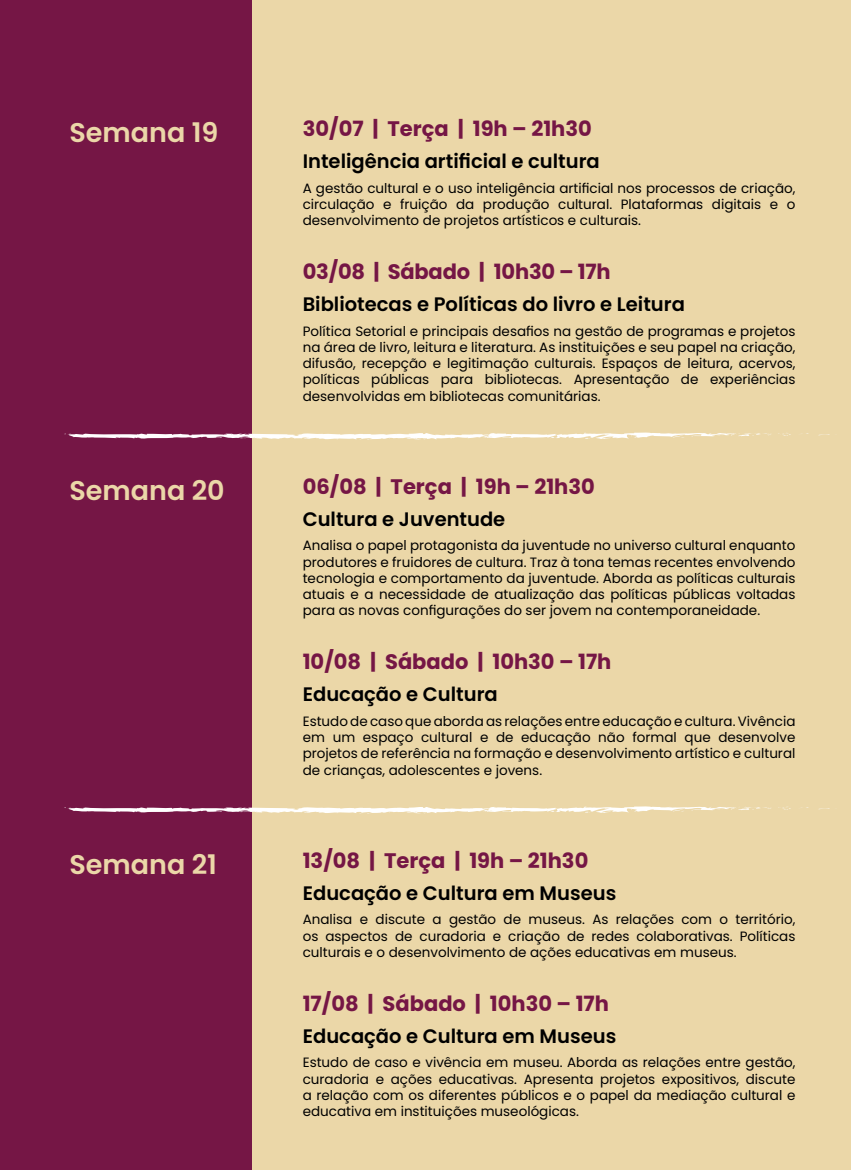
<style>
.page{position:relative;width:851px;height:1170px;background:#fff}
.page>*{position:absolute;margin:0;border:0;box-sizing:border-box;transform-origin:0 0}
.t1{font:600 27px "Poppins";color:#ebd7a8}
.t2{font:700 21px "Poppins";color:#751645}
.t3{font:600 19.5px "Poppins";color:#000}
.t4{font:13.5px/16.2px "Poppins";color:#000;text-align:justify}
</style>
<div class="page">
<div style="left:251px;top:0;width:599px;height:1169px;background:#ebd7a8"></div>
<div style="left:0;top:0;width:251px;height:1169px;background:#751645"></div>
<svg style="left:818px;top:434px;width:12px;height:2px"></svg>
<svg style="left:64px;top:432px;width:727px;height:8px"></svg>
<svg style="left:64px;top:805px;width:727px;height:8px"></svg>
<h1 class="t1" style="left:69px;top:117px;width:150px">Semana 19</h1>
<h1 class="t1" style="left:69px;top:475px;width:157px">Semana 20</h1>
<h1 class="t1" style="left:69px;top:848px;width:149px">Semana 21</h1>
<h2 class="t2" style="left:303px;top:117px;width:290px">30/07 | Terça | 19h – 21h30</h2>
<h3 class="t3" style="left:303px;top:150px;width:298px">Inteligência artificial e cultura</h3>
<p class="t4" style="left:303px;top:180px;width:494px">A gestão cultural e o uso inteligência artificial nos processos de criação, circulação e fruição da produção cultural. Plataformas digitais e o desenvolvimento de projetos artísticos e culturais.</p>
<h2 class="t2" style="left:303px;top:259px;width:309px">03/08 | Sábado | 10h30 – 17h</h2>
<h3 class="t3" style="left:303px;top:293px;width:383px">Bibliotecas e Políticas do livro e Leitura</h3>
<p class="t4" style="left:303px;top:323px;width:494px">Política Setorial e principais desafios na gestão de programas e projetos na área de livro, leitura e literatura. As instituições e seu papel na criação, difusão, recepção e legitimação culturais. Espaços de leitura, acervos, políticas públicas para bibliotecas. Apresentação de experiências desenvolvidas em bibliotecas comunitárias.</p>
<h2 class="t2" style="left:303px;top:474px;width:293px">06/08 | Terça | 19h – 21h30</h2>
<h3 class="t3" style="left:303px;top:507px;width:204px">Cultura e Juventude</h3>
<p class="t4" style="left:303px;top:537px;width:494px">Analisa o papel protagonista da juventude no universo cultural enquanto produtores e fruidores de cultura. Traz à tona temas recentes envolvendo tecnologia e comportamento da juventude. Aborda as políticas culturais atuais e a necessidade de atualização das políticas públicas voltadas para as novas configurações do ser jovem na contemporaneidade.</p>
<h2 class="t2" style="left:303px;top:649px;width:310px">10/08 | Sábado | 10h30 – 17h</h2>
<h3 class="t3" style="left:303px;top:683px;width:196px">Educação e Cultura</h3>
<p class="t4" style="left:303px;top:713px;width:494px">Estudo de caso que aborda as relações entre educação e cultura. Vivência em um espaço cultural e de educação não formal que desenvolve projetos de referência na formação e desenvolvimento artístico e cultural de crianças, adolescentes e jovens.</p>
<h2 class="t2" style="left:303px;top:848px;width:287px">13/08 | Terça | 19h – 21h30</h2>
<h3 class="t3" style="left:303px;top:881px;width:315px">Educação e Cultura em Museus</h3>
<p class="t4" style="left:303px;top:911px;width:494px">Analisa e discute a gestão de museus. As relações com o território, os aspectos de curadoria e criação de redes colaborativas. Políticas culturais e o desenvolvimento de ações educativas em museus.</p>
<h2 class="t2" style="left:303px;top:991px;width:308px">17/08 | Sábado | 10h30 – 17h</h2>
<h3 class="t3" style="left:303px;top:1024px;width:315px">Educação e Cultura em Museus</h3>
<p class="t4" style="left:303px;top:1054px;width:494px">Estudo de caso e vivência em museu. Aborda as relações entre gestão, curadoria e ações educativas. Apresenta projetos expositivos, discute a relação com os diferentes públicos e o papel da mediação cultural e educativa em instituições museológicas.</p>
</div>
